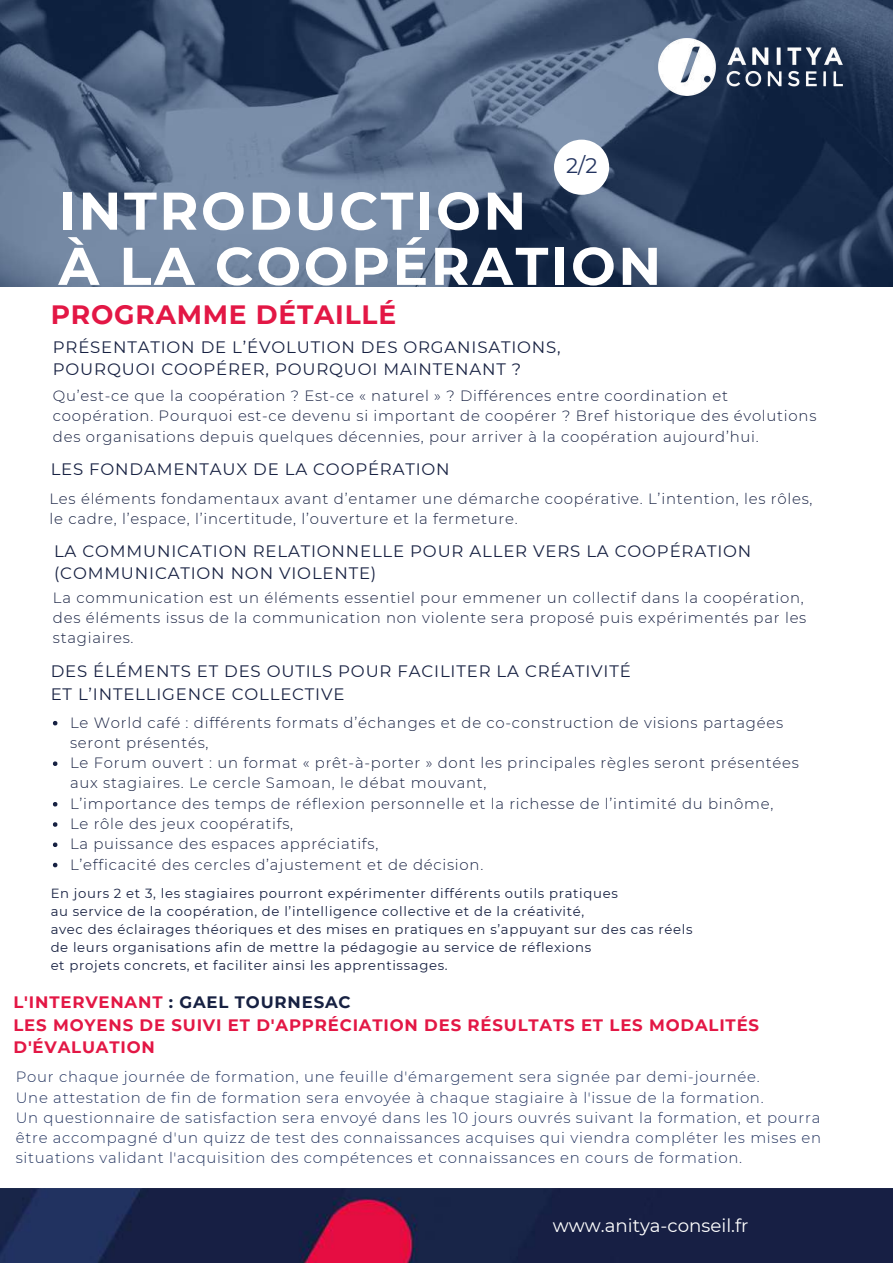
<style>
.page{position:relative;width:893px;height:1263px;background:#fff}
.page>*{position:absolute;margin:0;border:0;box-sizing:border-box;transform-origin:0 0}
.t1{font:700 52.95px/55.2px "Montserrat";letter-spacing:.05em;color:#fff}
.t2{font:700 26.55px "Montserrat";letter-spacing:.03em;color:#e31745}
.t3{font:21.15px "Montserrat";color:#22335f}
.t4{font:18.15px "Montserrat";color:#fff}
.t5{font:16.5px/22.5px "Montserrat";letter-spacing:.05em;color:#172142}
.t6{font:700 16.5px/22.5px "Montserrat";letter-spacing:.05em;color:#e31745}
.t7{font:300 14.85px/20.2px "Montserrat";letter-spacing:.05em;color:#172142}
.t8{font:300 14.85px/20.2px "Montserrat";letter-spacing:.05em;color:#22335f}
.t9{font:13.2px/18px "Montserrat";letter-spacing:.05em;color:#172142}
.s1{color:#172142}
</style>
<div class="page">
<img style="left:0;top:0;width:893px;height:286px">
<svg style="left:53px;top:721px;width:4px;height:4px"></svg>
<svg style="left:53px;top:761px;width:4px;height:5px"></svg>
<svg style="left:53px;top:802px;width:4px;height:4px"></svg>
<svg style="left:53px;top:822px;width:4px;height:5px"></svg>
<svg style="left:53px;top:842px;width:4px;height:5px"></svg>
<svg style="left:53px;top:863px;width:4px;height:4px"></svg>
<img style="left:0;top:1188px;width:893px;height:75px">
<img style="left:659px;top:38px;width:183px;height:58px">
<svg style="left:554px;top:140px;width:55px;height:55px"></svg>
<h3 class="t3" style="left:566px;top:153px;width:33px">2/2</h3>
<h1 class="t1" style="left:59px;top:183px;width:604px">INTRODUCTION<br>À LA COOPÉRATION</h1>
<h2 class="t2" style="left:51px;top:299px;width:347px">PROGRAMME DÉTAILLÉ</h2>
<p class="t5" style="left:53px;top:336px;width:509px">PRÉSENTATION DE L’ÉVOLUTION DES ORGANISATIONS,<br>POURQUOI COOPÉRER, POURQUOI MAINTENANT ?</p>
<p class="t7" style="left:53px;top:386px;width:765px">Qu’est-ce que la coopération ? Est-ce « naturel » ? Différences entre coordination et coopération. Pourquoi est-ce devenu si important de coopérer ? Bref historique des évolutions des organisations depuis quelques décennies, pour arriver à la coopération aujourd’hui.</p>
<p class="t5" style="left:51px;top:458px;width:401px">LES FONDAMENTAUX DE LA COOPÉRATION</p>
<p class="t7" style="left:50px;top:488px;width:764px">Les éléments fondamentaux avant d’entamer une démarche coopérative. L’intention, les rôles, le cadre, l’espace, l’incertitude, l’ouverture et la fermeture.</p>
<p class="t5" style="left:54px;top:539px;width:699px">LA COMMUNICATION RELATIONNELLE POUR ALLER VERS LA COOPÉRATION (COMMUNICATION NON VIOLENTE)</p>
<p class="t7" style="left:53px;top:587px;width:755px">La communication est un éléments essentiel pour emmener un collectif dans la coopération, des éléments issus de la communication non violente sera proposé puis expérimentés par les stagiaires.</p>
<p class="t5" style="left:51px;top:660px;width:582px">DES ÉLÉMENTS ET DES OUTILS POUR FACILITER LA CRÉATIVITÉ<br>ET L’INTELLIGENCE COLLECTIVE</p>
<p class="t7" style="left:70px;top:712px;width:730px">Le World café : différents formats d’échanges et de co-construction de visions partagées seront présentés,<br>Le Forum ouvert : un format « prêt-à-porter » dont les principales règles seront présentées aux stagiaires. Le cercle Samoan, le débat mouvant,<br>L’importance des temps de réflexion personnelle et la richesse de l’intimité du binôme,<br>Le rôle des jeux coopératifs,<br>La puissance des espaces appréciatifs,<br>L’efficacité des cercles d’ajustement et de décision.</p>
<p class="t9" style="left:51px;top:884px;width:643px">En jours 2 et 3, les stagiaires pourront expérimenter différents outils pratiques<br>au service de la coopération, de l’intelligence collective et de la créativité,<br>avec des éclairages théoriques et des mises en pratiques en s’appuyant sur des cas réels de leurs organisations afin de mettre la pédagogie au service de réflexions<br>et projets concrets, et faciliter ainsi les apprentissages.</p>
<p class="t6" style="left:14px;top:991px;width:747px">L'INTERVENANT <span class="s1">: GAEL TOURNESAC<br></span>LES MOYENS DE SUIVI ET D'APPRÉCIATION DES RÉSULTATS ET LES MODALITÉS<br>D'ÉVALUATION</p>
<p class="t8" style="left:16px;top:1067px;width:807px">Pour chaque journée de formation, une feuille d'émargement sera signée par demi-journée.<br>Une attestation de fin de formation sera envoyée à chaque stagiaire à l'issue de la formation.<br>Un questionnaire de satisfaction sera envoyé dans les 10 jours ouvrés suivant la formation, et pourra être accompagné d'un quizz de test des connaissances acquises qui viendra compléter les mises en situations validant l'acquisition des compétences et connaissances en cours de formation.</p>
<p class="t4" style="left:553px;top:1214px;width:197px">www.anitya-conseil.fr</p>
</div>
